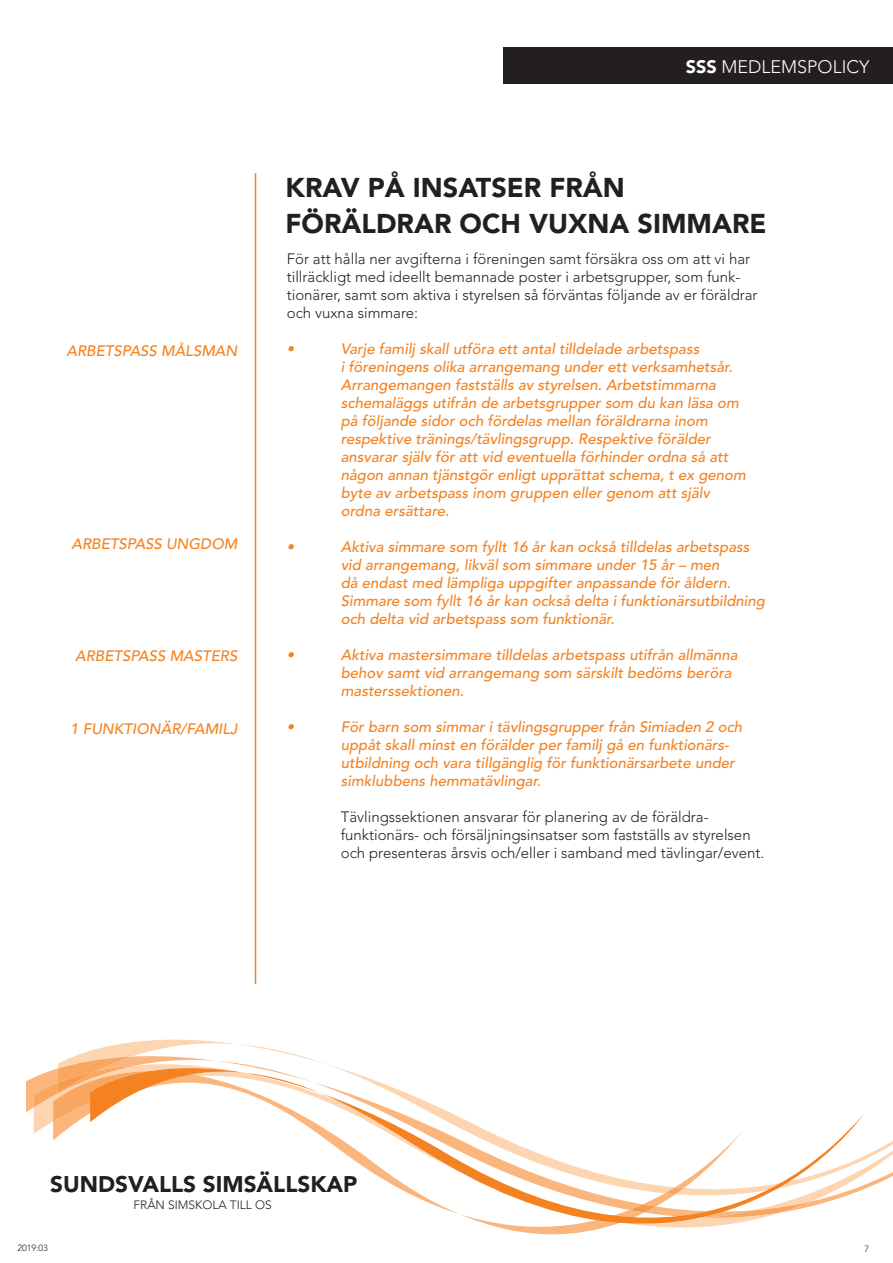
<style>
.page{position:relative;width:893px;height:1263px;background:#fff}
.page>*{position:absolute;margin:0;border:0;box-sizing:border-box;transform-origin:0 0}
.t1{font:900 27px "Avenir";color:#231f20}
.t2{font:900 22.5px "Avenir";color:#231f20}
.t3{font:300 18px "Avenir";color:#fff}
.t4{font:italic 500 15px/18px "Avenir";color:#f58220}
.t5{font:300 15px/18px "Avenir";color:#231f20}
.t6{font:italic 300 15px "Avenir";color:#f58220}
.t7{font:300 12px "Avenir";color:#231f20}
.t8{font:300 9px "Avenir";color:#231f20}
.s1{font-weight:900}
</style>
<div class="page">
<div style="left:503px;top:47px;width:390px;height:37px;background:#231f20"></div>
<hr style="left:255px;top:173px;width:1px;height:811px;background:#f58220">
<svg style="left:34px;top:1070px;width:19px;height:63px"></svg>
<svg style="left:748px;top:1195px;width:100px;height:26px"></svg>
<svg style="left:73px;top:1040px;width:820px;height:155px"></svg>
<svg style="left:237px;top:1044px;width:90px;height:20px"></svg>
<svg style="left:766px;top:1181px;width:24px;height:9px"></svg>
<svg style="left:53px;top:1076px;width:406px;height:138px"></svg>
<svg style="left:53px;top:1057px;width:147px;height:64px"></svg>
<svg style="left:459px;top:1124px;width:289px;height:110px"></svg>
<p class="t4" style="left:67px;top:342px;width:172px">ARBETSPASS MÅLSMAN</p>
<p class="t4" style="left:72px;top:535px;width:167px">ARBETSPASS UNGDOM</p>
<p class="t4" style="left:75px;top:647px;width:164px">ARBETSPASS MASTERS</p>
<p class="t4" style="left:70px;top:720px;width:169px">1 FUNKTIONÄR/FAMILJ</p>
<p class="t3" style="left:686px;top:56px;width:185px"><span class="s1">SSS</span> MEDLEMSPOLICY</p>
<p class="t1" style="left:286px;top:171px;width:341px">KRAV PÅ INSATSER FRÅN</p>
<p class="t1" style="left:286px;top:207px;width:482px">FÖRÄLDRAR OCH VUXNA SIMMARE</p>
<p class="t5" style="left:287px;top:250px;width:472px">För att hålla ner avgifterna i föreningen samt försäkra oss om att vi har tillräckligt med ideellt bemannade poster i arbetsgrupper, som funk&shy;tionärer, samt som aktiva i styrelsen så förväntas följande av er föräldrar och vuxna simmare:</p>
<p class="t4" style="left:287px;top:340px;width:9px">•</p>
<p class="t4" style="left:341px;top:340px;width:393px">Varje familj skall utföra ett antal tilldelade arbetspass<br>i föreningens olika arrangemang under ett verksamhetsår.<br>Arrangemangen fastställs av styrelsen. Arbetstimmarna</p>
<p class="t4" style="left:341px;top:394px;width:400px">schemaläggs utifrån de arbetsgrupper som du kan läsa om på följande sidor och fördelas mellan föräldrarna inom</p>
<p class="t4" style="left:341px;top:430px;width:407px">respektive tränings/tävlingsgrupp. Respektive förälder ansvarar själv för att vid eventuella förhinder ordna så att någon annan tjänstgör enligt upprättat schema, t ex genom byte av arbetspass inom gruppen eller genom att själv ordna ersättare.</p>
<p class="t4" style="left:287px;top:538px;width:9px">•</p>
<p class="t4" style="left:341px;top:538px;width:426px">Aktiva simmare som fyllt 16 år kan också tilldelas arbetspass vid arrangemang, likväl som simmare under 15 år – men<br>då endast med lämpliga uppgifter anpassande för åldern.<br>Simmare som fyllt 16 år kan också delta i funktionärsutbildning och delta vid arbetspass som funktionär.</p>
<p class="t4" style="left:287px;top:646px;width:9px">•</p>
<p class="t4" style="left:341px;top:646px;width:398px">Aktiva mastersimmare tilldelas arbetspass utifrån allmänna behov samt vid arrangemang som särskilt bedöms beröra masterssektionen.</p>
<p class="t6" style="left:287px;top:718px;width:9px">•</p>
<p class="t4" style="left:341px;top:718px;width:403px">För barn som simmar i tävlingsgrupper från Simiaden 2 och uppåt skall minst en förälder per familj gå en funktionärs&shy;utbildning och vara tillgänglig för funktionärsarbete under simklubbens hemmatävlingar.</p>
<p class="t5" style="left:341px;top:808px;width:425px">Tävlingssektionen ansvarar för planering av de föräldra&shy;funktionärs- och försäljningsinsatser som fastställs av styrelsen och presenteras årsvis och/eller i samband med tävlingar/event.</p>
<p class="t2" style="left:50px;top:1171px;width:309px">SUNDSVALLS SIMSÄLLSKAP</p>
<p class="t7" style="left:134px;top:1198px;width:140px">FRÅN SIMSKOLA TILL OS</p>
<p class="t8" style="left:18px;top:1242px;width:32px">2019:03</p>
<p class="t8" style="left:864px;top:1243px;width:6px">7</p>
</div>
